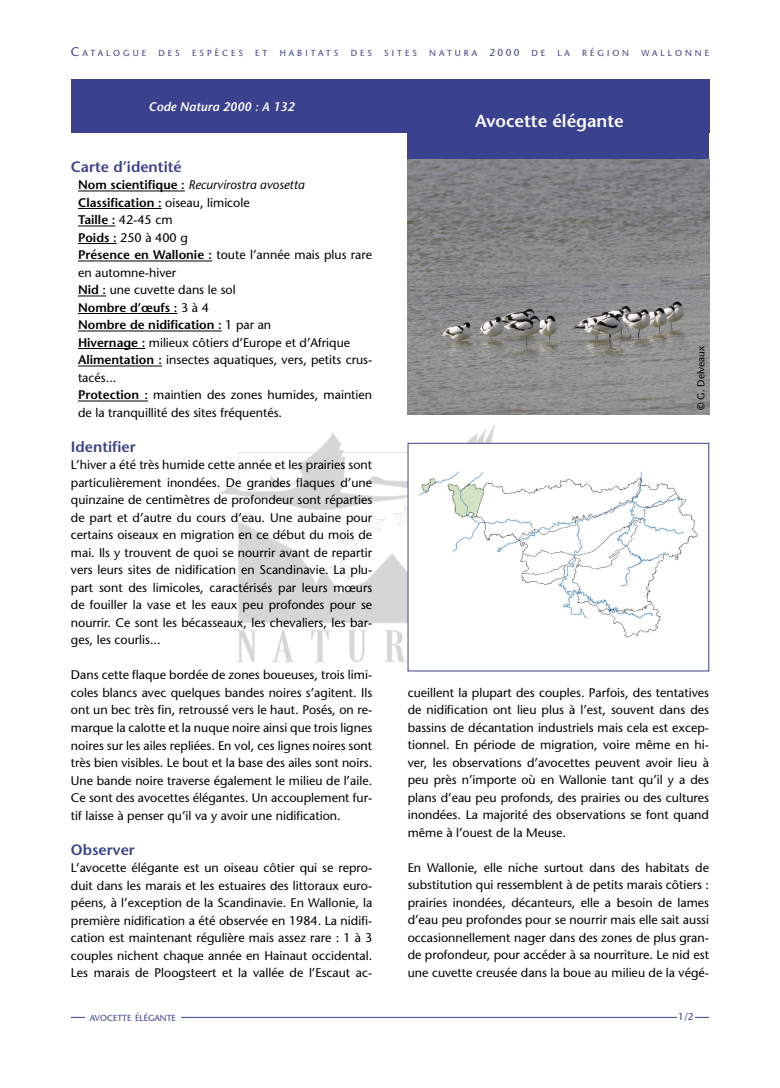
<style>
.page{position:relative;width:780px;height:1088px;background:#fff}
.page>*{position:absolute;margin:0;border:0;box-sizing:border-box;transform-origin:0 0}
.t1{font:600 17.5px "Stone Sans";color:#fff}
.t2{font:600 15px "Stone Sans";color:#3a418f}
.t3{font:12.5px/17.5px "Stone Sans";color:#000;text-align:justify}
.t4{font:italic 600 12.5px "Stone Sans";color:#fff}
.t5{font:10px "Stone Sans";color:#000}
.t6{font:10px "Stone Sans";color:#3a418f}
.t7{font:8.75px "Stone Sans";letter-spacing:.345em;color:#3a418f}
.t8{font:8.75px "Stone Sans";color:#3a418f}
.s1{font-size:12.5px}
.s2{font-size:10px}
.s3{font-weight:600}
.s4{font-style:italic}
</style>
<div class="page">
<div style="left:71px;top:80px;width:638px;height:53px;background:#3a418f"></div>
<hr style="left:71px;top:1017px;width:638px;height:1px;background:#3a418f">
<div style="left:677px;top:1012px;width:18px;height:10px;background:#fff"></div>
<div style="left:407px;top:124px;width:302px;height:39px;background:#3a418f"></div>
<svg style="left:217px;top:425px;width:346px;height:238px"></svg>
<hr style="left:78px;top:191px;width:107px;height:1px;background:#000">
<hr style="left:78px;top:208px;width:84px;height:1px;background:#000">
<hr style="left:78px;top:226px;width:37px;height:1px;background:#000">
<hr style="left:78px;top:243px;width:39px;height:1px;background:#000">
<hr style="left:78px;top:261px;width:134px;height:1px;background:#000">
<svg style="left:78px;top:296px;width:28px;height:1px"></svg>
<hr style="left:78px;top:313px;width:99px;height:1px;background:#000">
<hr style="left:78px;top:331px;width:144px;height:1px;background:#000">
<hr style="left:78px;top:348px;width:67px;height:1px;background:#000">
<hr style="left:78px;top:366px;width:84px;height:1px;background:#000">
<hr style="left:78px;top:401px;width:70px;height:1px;background:#000">
<img style="left:407px;top:160px;width:302px;height:255px">
<img style="left:409px;top:445px;width:289px;height:218px">
<div style="left:407px;top:443px;width:302px;height:228px;border:1px solid #3a418f"></div>
<div style="left:85px;top:1011px;width:96px;height:32px;background:#fff"></div>
<p class="t7" style="left:71px;top:48px;width:77px"><span class="s1">C</span>ATALOGUE</p>
<p class="t7" style="left:158px;top:48px;width:23px">DES</p>
<p class="t7" style="left:192px;top:48px;width:52px">ESPÈCES</p>
<p class="t7" style="left:255px;top:48px;width:14px">E T</p>
<p class="t7" style="left:280px;top:48px;width:60px">HABITATS</p>
<p class="t7" style="left:350px;top:48px;width:23px">DES</p>
<p class="t7" style="left:384px;top:48px;width:34px">SITES</p>
<p class="t7" style="left:429px;top:48px;width:117px">NATURA <span class="s2">2000</span> DE</p>
<p class="t7" style="left:557px;top:48px;width:14px">L A</p>
<p class="t7" style="left:582px;top:48px;width:48px">RÉGION</p>
<p class="t7" style="left:641px;top:48px;width:69px">WALLONNE</p>
<p class="t4" style="left:149px;top:99px;width:147px">Code Natura 2000 : A 132</p>
<p class="t2" style="left:71px;top:157px;width:112px">Carte d’identité</p>
<p class="t3" style="left:78px;top:176px;width:296px;text-align:left"><span class="s3">Nom scientifique :</span> <span class="s4">Recurvirostra avosetta </span><span class="s3">Classification :</span> oiseau, limicole<br><span class="s3">Taille :</span> 42-45 cm<br><span class="s3">Poids :</span> 250 à 400 g<br><span class="s3">Présence en Wallonie :</span> toute l’année mais plus rare en automne-hiver<br><span class="s3">Nid :</span> une cuvette dans le sol<br><span class="s3">Nombre d’œufs :</span> 3 à 4<br><span class="s3">Nombre de nidification :</span> 1 par an<br><span class="s3">Hivernage :</span> milieux côtiers d’Europe et d’Afrique <span class="s3">Alimentation :</span> insectes aquatiques, vers, petits crus&shy;tacés...<br><span class="s3">Protection :</span> maintien des zones humides, maintien de la tranquillité des sites fréquentés.</p>
<p class="t2" style="left:71px;top:437px;width:66px">Identifier</p>
<p class="t3" style="left:71px;top:456px;width:303px">L’hiver a été très humide cette année et les prairies sont particulièrement inondées. De grandes flaques d’une quinzaine de centimètres de profondeur sont réparties de part et d’autre du cours d’eau. Une aubaine pour certains oiseaux en migration en ce début du mois de mai. Ils y trouvent de quoi se nourrir avant de repartir vers leurs sites de nidification en Scandinavie. La plu&shy;part sont des limicoles, caractérisés par leurs mœurs de fouiller la vase et les eaux peu profondes pour se nourrir. Ce sont les bécasseaux, les chevaliers, les bar&shy;ges, les courlis...</p>
<p class="t3" style="left:71px;top:666px;width:303px">Dans cette flaque bordée de zones boueuses, trois limi&shy;coles blancs avec quelques bandes noires s’agitent. Ils ont un bec très fin, retroussé vers le haut. Posés, on re&shy;marque la calotte et la nuque noire ainsi que trois lignes noires sur les ailes repliées. En vol, ces lignes noires sont très bien visibles. Le bout et la base des ailes sont noirs.<br>Une bande noire traverse également le milieu de l’aile.<br>Ce sont des avocettes élégantes. Un accouplement fur&shy;tif laisse à penser qu’il va y avoir une nidification.</p>
<p class="t2" style="left:71px;top:840px;width:65px">Observer</p>
<p class="t3" style="left:71px;top:859px;width:303px">L’avocette élégante est un oiseau côtier qui se repro&shy;duit dans les marais et les estuaires des littoraux euro&shy;péens, à l’exception de la Scandinavie. En Wallonie, la première nidification a été observée en 1984. La nidifi&shy;cation est maintenant régulière mais assez rare : 1 à 3 couples nichent chaque année en Hainaut occidental.<br>Les marais de Ploogsteert et la vallée de l’Escaut ac-</p>
<p class="t8" style="left:90px;top:1012px;width:88px">AVOCETTE ÉLÉGANTE</p>
<h1 class="t1" style="left:475px;top:110px;width:150px">Avocette élégante</h1>
<p class="t5" style="left:695px;top:410px;width:66px;rotate:-90deg">© G. Delveaux</p>
<p class="t3" style="left:407px;top:684px;width:303px">cueillent la plupart des couples. Parfois, des tentatives de nidification ont lieu plus à l’est, souvent dans des bassins de décantation industriels mais cela est excep&shy;tionnel. En période de migration, voire même en hi&shy;ver, les observations d’avocettes peuvent avoir lieu à peu près n’importe où en Wallonie tant qu’il y a des plans d’eau peu profonds, des prairies ou des cultures inondées. La majorité des observations se font quand même à l’ouest de la Meuse.</p>
<p class="t3" style="left:407px;top:859px;width:303px">En Wallonie, elle niche surtout dans des habitats de substitution qui ressemblent à de petits marais côtiers : prairies inondées, décanteurs, elle a besoin de lames d’eau peu profondes pour se nourrir mais elle sait aussi occasionnellement nager dans des zones de plus gran&shy;de profondeur, pour accéder à sa nourriture. Le nid est une cuvette creusée dans la boue au milieu de la végé-</p>
<p class="t6" style="left:678px;top:1010px;width:17px">1/2</p>
</div>
